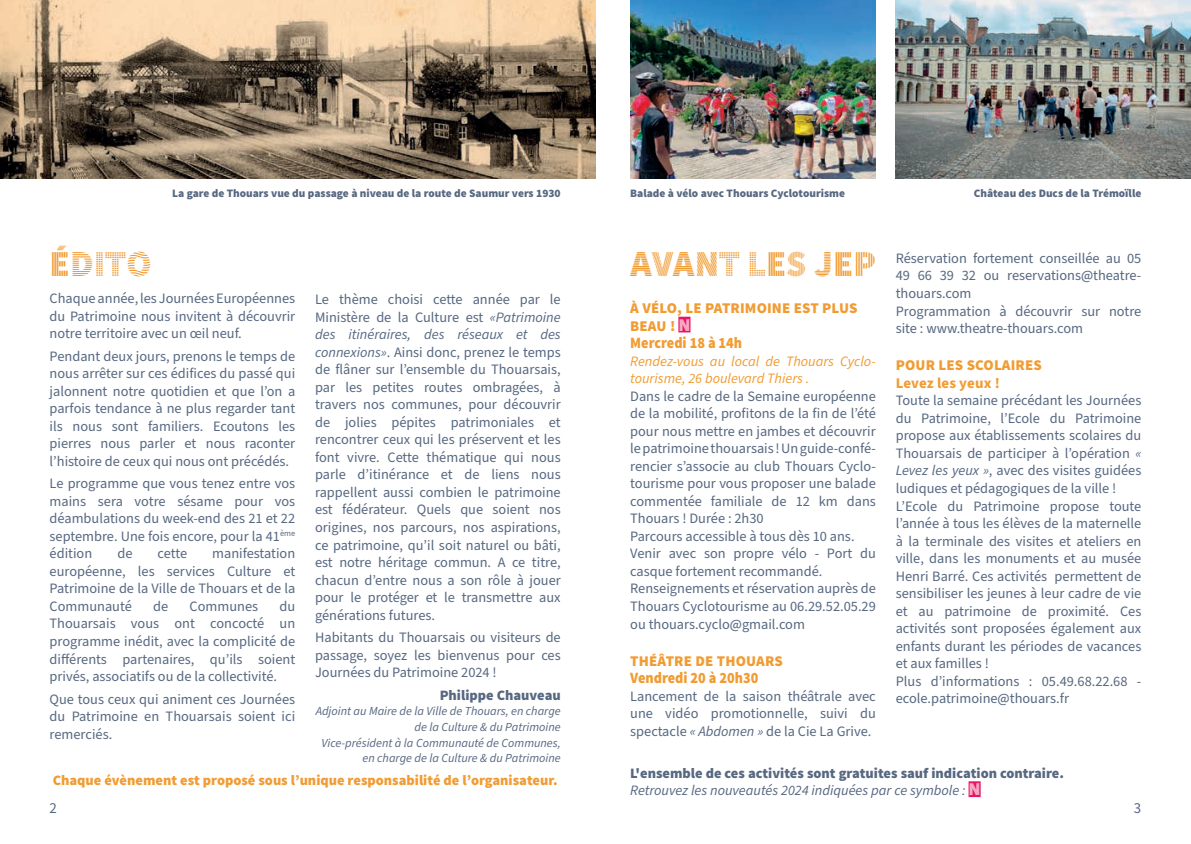
<style>
.page{position:relative;width:1191px;height:844px;background:#fff}
.page>*{position:absolute;margin:0;border:0;box-sizing:border-box;transform-origin:0 0}
.t1{font:36.75px "Source Sans Pro DISPLAY";color:#f19c33}
.t2{font:900 15.75px "Source Sans Pro";color:#f19c33;scale:.9 1}
.t3{font:900 14.88px/17.5px "Source Sans Pro";letter-spacing:.01em;color:#f19c33}
.t4{font:700 14.88px "Source Sans Pro";letter-spacing:.005em;color:#f19c33}
.t5{font:14.88px "Source Sans Pro";color:#576881}
.t6{font:14.35px/17.5px "Source Sans Pro";color:#576881;text-align:justify}
.t7{font:900 14.35px/17.5px "Source Sans Pro";color:#576881}
.t8{font:900 14.35px "Source Sans Pro";color:#f19c33}
.t9{font:italic 14.35px/17.5px "Source Sans Pro";color:#f19c33}
.t10{font:italic 12.25px/15.8px "Source Sans Pro";color:#576881;text-align:right}
.t11{font:900 11.38px "Source Sans Pro";color:#576881}
.s1{font-style:italic}
.s2{font-family:"Source Sans Pro DISPLAY";font-weight:400;font-size:18.03px;color:#fff}
.s3{font-weight:400;font-style:italic}
</style>
<div class="page">
<div style="left:678px;top:316px;width:12px;height:16px;background:#e81663"></div>
<div style="left:968px;top:781px;width:12px;height:15px;background:#e81663"></div>
<img style="left:0;top:0;width:595px;height:179px">
<img style="left:630px;top:0;width:246px;height:179px">
<img style="left:895px;top:0;width:296px;height:179px">
<p class="t11" style="left:172px;top:186px;width:390px">La gare de Thouars vue du passage à niveau de la route de Saumur vers 1930</p>
<p class="t11" style="left:630px;top:186px;width:216px">Balade à vélo avec Thouars Cyclotourisme</p>
<p class="t11" style="left:973px;top:186px;width:169px">Château des Ducs de la Trémoïlle</p>
<h1 class="t1" style="left:50px;top:244px;width:103px">ÉDITO</h1>
<p class="t6" style="left:50px;top:290px;width:247px">Chaque année, les Journées Européennes du Patrimoine nous invitent à découvrir notre territoire avec un œil neuf.</p>
<p class="t6" style="left:50px;top:347px;width:247px">Pendant deux jours, prenons le temps de nous arrêter sur ces édifices du passé qui jalonnent notre quotidien et que l’on a parfois tendance à ne plus regarder tant ils nous sont familiers. Ecoutons les pierres nous parler et nous raconter l’histoire de ceux qui nous ont précédés.</p>
<p class="t6" style="left:50px;top:475px;width:247px">Le programme que vous tenez entre vos mains sera votre sésame pour vos déambulations du week-end des 21 et 22 septembre. Une fois encore, pour la 41<sup>ème </sup>édition</p>
<p class="t6" style="left:50px;top:545px;width:247px;text-indent:163px">manifestation européenne, les services Culture et Patrimoine de la Ville de Thouars et de la Communauté</p>
<p class="t6" style="left:117px;top:545px;width:17px">de</p>
<p class="t6" style="left:157px;top:545px;width:31px">cette</p>
<p class="t6" style="left:50px;top:597px;width:247px;text-indent:230px">du Thouarsais vous ont concocté un programme inédit, avec la complicité de différents partenaires, qu’ils soient privés, associatifs ou de la collectivité.</p>
<p class="t6" style="left:50px;top:690px;width:247px">Que tous ceux qui animent ces Journées du Patrimoine en Thouarsais soient ici remerciés.</p>
<p class="t6" style="left:153px;top:597px;width:17px">de</p>
<p class="t6" style="left:190px;top:597px;width:70px">Communes</p>
<p class="t6" style="left:315px;top:291px;width:247px">Le thème choisi cette année par le Ministère de la Culture est <span class="s1">«Patrimoine des itinéraires, des réseaux et des connexions»</span>. Ainsi donc, prenez le temps de flâner sur l’ensemble du Thouarsais, par les petites routes ombragées, à travers nos communes, pour découvrir de jolies pépites patrimoniales et rencontrer ceux qui les préservent et les font vivre. Cette thématique qui nous parle d’itinérance et de liens nous rappellent aussi combien le patrimoine est fédérateur. Quels que soient nos origines, nos parcours, nos aspirations, ce patrimoine, qu’il soit naturel ou bâti, est notre héritage commun. A ce titre, chacun d’entre nous a son rôle à jouer pour le protéger et le transmettre aux générations futures.</p>
<p class="t6" style="left:315px;top:628px;width:247px">Habitants du Thouarsais ou visiteurs de passage, soyez les bienvenus pour ces Journées du Patrimoine 2024 !</p>
<p class="t7" style="left:440px;top:686px;width:122px">Philippe Chauveau</p>
<p class="t10" style="left:316px;top:703px;width:246px">Adjoint au Maire de la Ville de Thouars, en charge de la Culture &amp; du Patrimoine<br>Vice-président à la Communauté de Communes, en charge de la Culture &amp; du Patrimoine</p>
<p class="t8" style="left:53px;top:771px;width:506px">Chaque évènement est proposé sous l’unique responsabilité de l’organisateur.</p>
<h1 class="t1" style="left:630px;top:244px;width:247px">AVANT LES JEP</h1>
<p class="t3" style="left:630px;top:300px;width:229px">À VÉLO, LE PATRIMOINE EST PLUS<br>BEAU ! <span class="s2">N</span></p>
<p class="t2" style="left:630px;top:332px;width:126px">Mercredi 18 à 14h</p>
<p class="t9" style="left:630px;top:352px;width:247px">Rendez-vous au local de Thouars Cyclo&shy;tourisme, 26 boulevard Thiers .</p>
<p class="t6" style="left:630px;top:387px;width:247px;text-align:left">Dans le cadre de la Semaine européenne de la mobilité, profitons de la fin de l’été pour nous mettre en jambes et découvrir le patrimoine thouarsais ! Un guide-confé&shy;rencier s’associe au club Thouars Cyclo&shy;tourisme pour vous proposer une balade commentée familiale de 12 km dans Thouars ! Durée : 2h30<br>Parcours accessible à tous dès 10 ans.<br>Venir avec son propre vélo - Port du casque fortement recommandé.<br>Renseignements et réservation auprès de Thouars Cyclotourisme au 06.29.52.05.29 ou thouars.cyclo@gmail.com</p>
<p class="t3" style="left:630px;top:652px;width:154px">THÉÂTRE DE THOUARS</p>
<p class="t2" style="left:630px;top:667px;width:144px">Vendredi 20 à 20h30</p>
<p class="t6" style="left:630px;top:687px;width:247px">Lancement de la saison théâtrale avec une vidéo promotionnelle, suivi du spectacle <span class="s1">« Abdomen »</span> de la Cie La Grive.</p>
<p class="t7" style="left:630px;top:764px;width:435px">L'ensemble de ces activités sont gratuites sauf indication contraire.<br><span class="s3">Retrouvez les nouveautés 2024 indiquées par ce symbole :</span> <span class="s2">N</span></p>
<p class="t6" style="left:895px;top:250px;width:247px;text-align:left">Réservation fortement conseillée au 05<br>49 66 39 32 ou reservations@theatre&shy;thouars.com<br>Programmation à découvrir sur notre site : www.theatre-thouars.com</p>
<p class="t3" style="left:895px;top:357px;width:148px">POUR LES SCOLAIRES</p>
<p class="t4" style="left:895px;top:373px;width:106px">Levez les yeux !</p>
<p class="t6" style="left:895px;top:392px;width:247px;text-align:left">Toute la semaine précédant les Journées du Patrimoine, l’Ecole du Patrimoine propose aux établissements scolaires du Thouarsais de participer à l’opération <span class="s1">« Levez les yeux »</span>, avec des visites guidées ludiques et pédagogiques de la ville !<br>L’Ecole du Patrimoine propose toute l’année à tous les élèves de la maternelle à la terminale des visites et ateliers en ville, dans les monuments et au musée Henri Barré. Ces activités permettent de sensibiliser les jeunes à leur cadre de vie et au patrimoine de proximité. Ces activités sont proposées également aux enfants durant les périodes de vacances et aux familles !<br>Plus d’informations : 05.49.68.22.68 - ecole.patrimoine@thouars.fr</p>
<p class="t5" style="left:50px;top:797px;width:9px">2</p>
<p class="t5" style="left:1134px;top:797px;width:9px">3</p>
</div>
